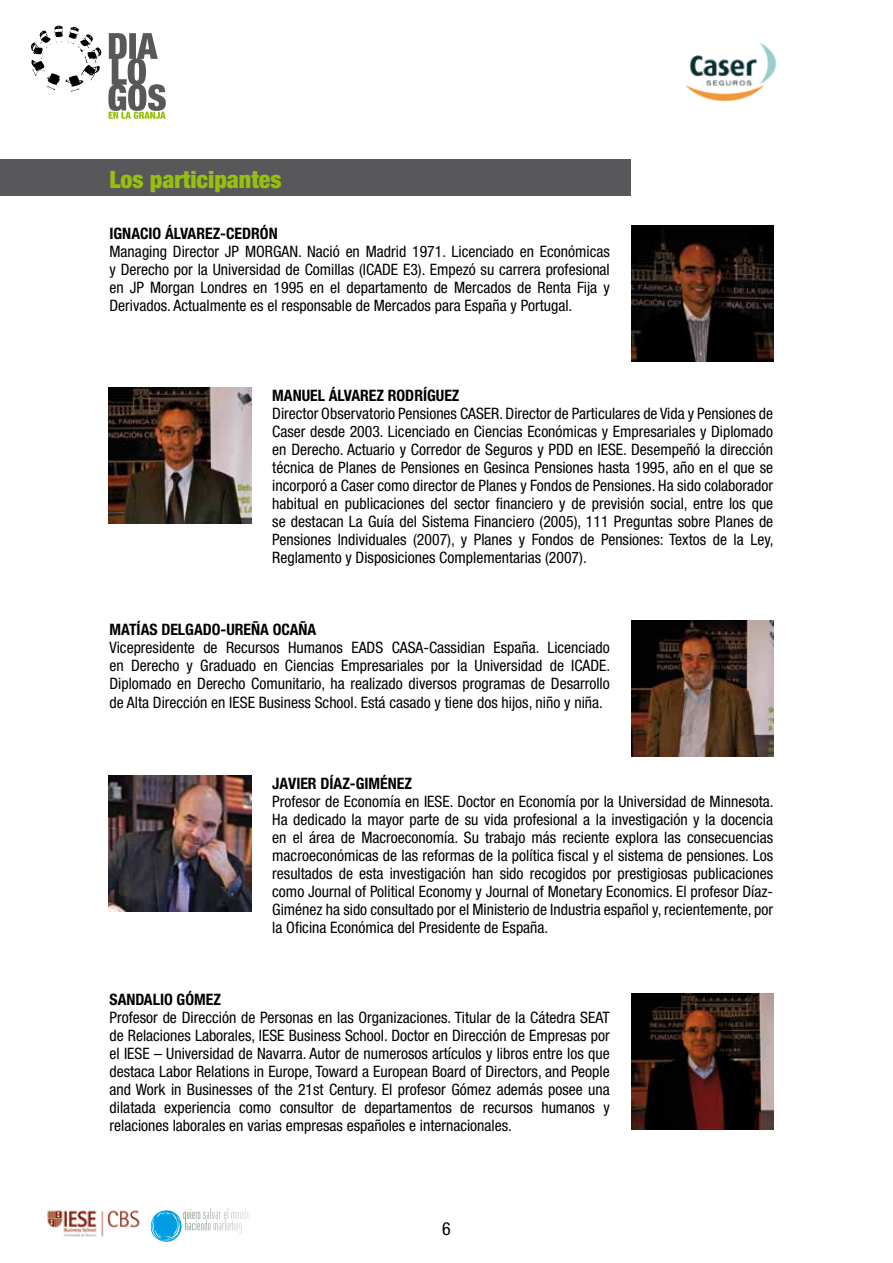
<style>
.page{position:relative;width:893px;height:1263px;background:#fff}
.page>*{position:absolute;margin:0;border:0;box-sizing:border-box;transform-origin:0 0}
.t1{font:900 condensed 24px "Helvetica Neue";color:#97bf0d}
.t2{font:condensed 18px "Helvetica Neue";color:#000}
.t3{font:condensed 15.75px/18px "Helvetica Neue";color:#000;text-align:justify}
.t4{font:700 condensed 15.75px "Helvetica Neue";color:#000}
</style>
<div class="page">
<img style="left:47px;top:1210px;width:93px;height:27px">
<svg style="left:150px;top:1210px;width:32px;height:32px"></svg>
<svg style="left:190px;top:1208px;width:60px;height:11px"></svg>
<svg style="left:31px;top:26px;width:70px;height:66px"></svg>
<svg style="left:108px;top:33px;width:58px;height:86px"></svg>
<img style="left:685px;top:43px;width:91px;height:59px">
<div style="left:0;top:159px;width:630px;height:37px;background:#58585a"></div>
<img style="left:631px;top:225px;width:142px;height:136px">
<img style="left:109px;top:387px;width:142px;height:136px">
<img style="left:631px;top:620px;width:142px;height:136px">
<img style="left:109px;top:775px;width:142px;height:136px">
<img style="left:631px;top:994px;width:142px;height:136px">
<h1 class="t1" style="left:109px;top:165px;width:174px">Los participantes</h1>
<p class="t4" style="left:109px;top:223px;width:170px">IGNACIO ÁLVAREZ-CEDRÓN</p>
<p class="t3" style="left:109px;top:242px;width:502px">Managing Director JP MORGAN. Nació en Madrid 1971. Licenciado en Económicas y Derecho por la Universidad de Comillas (ICADE E3). Empezó su carrera profesional en JP Morgan Londres en 1995 en el departamento de Mercados de Renta Fija y Derivados. Actualmente es el responsable de Mercados para España y Portugal.</p>
<p class="t4" style="left:272px;top:385px;width:189px">MANUEL ÁLVAREZ RODRÍGUEZ</p>
<p class="t3" style="left:272px;top:404px;width:503px">Director Observatorio Pensiones CASER. Director de Particulares de Vida y Pensiones de Caser desde 2003. Licenciado en Ciencias Económicas y Empresariales y Diplomado en Derecho. Actuario y Corredor de Seguros y PDD en IESE. Desempeñó la dirección técnica de Planes de Pensiones en Gesinca Pensiones hasta 1995, año en el que se incorporó a Caser como director de Planes y Fondos de Pensiones. Ha sido colaborador habitual en publicaciones del sector financiero y de previsión social, entre los que se destacan La Guía del Sistema Financiero (2005), 111 Preguntas sobre Planes de Pensiones Individuales (2007), y Planes y Fondos de Pensiones: Textos de la Ley, Reglamento y Disposiciones Complementarias (2007).</p>
<p class="t4" style="left:109px;top:619px;width:208px">MATÍAS DELGADO-UREÑA OCAÑA</p>
<p class="t3" style="left:109px;top:638px;width:502px">Vicepresidente de Recursos Humanos EADS CASA-Cassidian España. Licenciado en Derecho y Graduado en Ciencias Empresariales por la Universidad de ICADE.<br>Diplomado en Derecho Comunitario, ha realizado diversos programas de Desarrollo</p>
<p class="t3" style="left:109px;top:693px;width:495px">de Alta Dirección en IESE Business School. Está casado y tiene dos hijos, niño y niña.</p>
<p class="t4" style="left:272px;top:774px;width:141px">JAVIER DÍAZ-GIMÉNEZ</p>
<p class="t3" style="left:272px;top:792px;width:503px">Profesor de Economía en IESE. Doctor en Economía por la Universidad de Minnesota.<br>Ha dedicado la mayor parte de su vida profesional a la investigación y la docencia en el área de Macroeconomía. Su trabajo más reciente explora las consecuencias macroeconómicas de las reformas de la política fiscal y el sistema de pensiones. Los resultados de esta investigación han sido recogidos por prestigiosas publicaciones como Journal of Political Economy y Journal of Monetary Economics. El profesor Díaz-Giménez ha sido consultado por el Ministerio de Industria español y, recientemente, por la Oficina Económica del Presidente de España.</p>
<p class="t4" style="left:109px;top:990px;width:113px">SANDALIO GÓMEZ</p>
<p class="t3" style="left:109px;top:1008px;width:502px">Profesor de Dirección de Personas en las Organizaciones. Titular de la Cátedra SEAT de Relaciones Laborales, IESE Business School. Doctor en Dirección de Empresas por el IESE – Universidad de Navarra. Autor de numerosos artículos y libros entre los que destaca Labor Relations in Europe, Toward a European Board of Directors, and People and Work in Businesses of the 21st Century. El profesor Gómez además posee una dilatada experiencia como consultor de departamentos de recursos humanos y relaciones laborales en varias empresas españoles e internacionales.</p>
<p class="t2" style="left:442px;top:1218px;width:10px">6</p>
</div>
